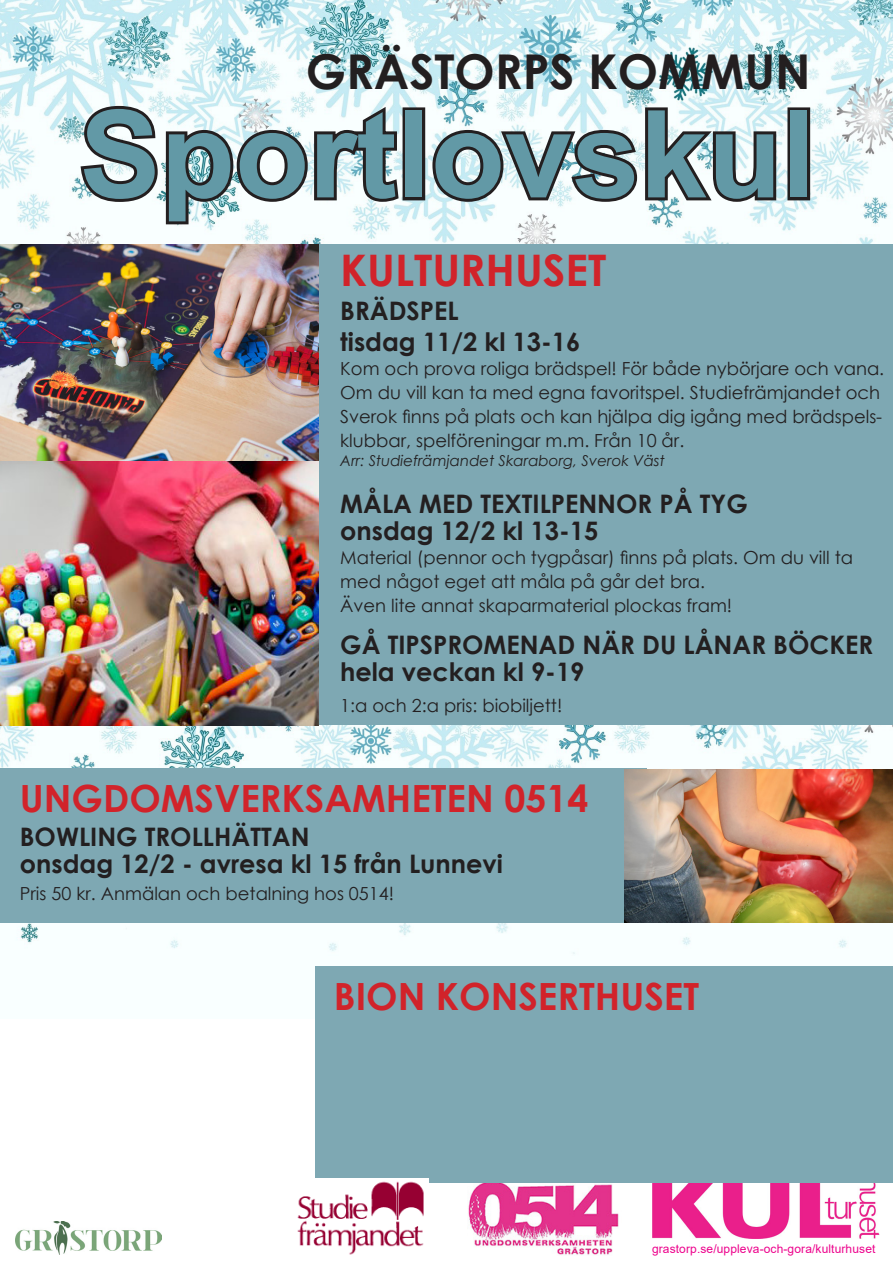
<style>
.page{position:relative;width:893px;height:1263px;background:#fff}
.page>*{position:absolute;margin:0;border:0;box-sizing:border-box;transform-origin:0 0}
.t1{font:700 121.5px "Arial";color:#6299a6}
.t2{font:700 48px "Century Gothic";color:#231f20}
.t3{font:700 43.5px "Century Gothic";color:#d1232a}
.t4{font:700 37.5px "Century Gothic";color:#d1232a}
.t5{font:700 25.5px/27px "Century Gothic";color:#231f20}
.t6{font:18px/24px "Century Gothic";color:#231f20}
.t7{font:italic 15px "Century Gothic";color:#231f20}
.t8{font:12px "Arial";letter-spacing:.01em;color:#ed028c}
</style>
<div class="page">
<img style="left:0;top:725px;width:893px;height:230px">
<img style="left:0;top:0;width:893px;height:245px">
<img style="left:16px;top:1221px;width:145px;height:34px">
<img style="left:652px;top:1183px;width:227px;height:55px">
<svg style="left:77px;top:102px;width:325px;height:125px"></svg>
<div style="left:403px;top:107px;width:22px;height:93px;border:6px solid #231f20"></div>
<svg style="left:429px;top:104px;width:350px;height:102px"></svg>
<div style="left:787px;top:107px;width:23px;height:93px;border:6px solid #231f20"></div>
<div style="left:318px;top:244px;width:575px;height:481px;background:#7ea8b3"></div>
<div style="left:0;top:769px;width:647px;height:154px;background:#7ea8b3"></div>
<img style="left:468px;top:1183px;width:151px;height:72px">
<div style="left:315px;top:966px;width:578px;height:217px;background:#7ea8b3"></div>
<img style="left:0;top:461px;width:318px;height:264px">
<img style="left:297px;top:1178px;width:131px;height:77px">
<img style="left:625px;top:769px;width:268px;height:154px">
<img style="left:0;top:245px;width:318px;height:216px">
<p class="t2" style="left:306px;top:36px;width:506px">GRÄSTORPS KOMMUN</p>
<p class="t1" style="left:80px;top:69px;width:737px">Sportlovskul</p>
<p class="t3" style="left:340px;top:237px;width:268px">KULTURHUSET</p>
<p class="t5" style="left:340px;top:296px;width:120px">BRÄDSPEL</p>
<p class="t5" style="left:340px;top:327px;width:242px">tisdag 11/2 kl 13-16</p>
<p class="t6" style="left:340px;top:356px;width:546px">Kom och prova roliga brädspel! För både nybörjare och vana.<br>Om du vill kan ta med egna favoritspel. Studiefrämjandet och Sverok finns på plats och kan hjälpa dig igång med brädspels&shy;klubbar, spelföreningar m.m. Från 10 år.</p>
<p class="t7" style="left:340px;top:450px;width:326px">Arr: Studiefrämjandet Skaraborg, Sverok Väst</p>
<p class="t5" style="left:340px;top:489px;width:409px">MÅLA MED TEXTILPENNOR PÅ TYG</p>
<p class="t5" style="left:340px;top:516px;width:260px">onsdag 12/2 kl 13-15</p>
<p class="t6" style="left:340px;top:546px;width:514px">Material (pennor och tygpåsar) finns på plats. Om du vill ta med något eget att måla på går det bra.<br>Även lite annat skaparmaterial plockas fram!</p>
<p class="t5" style="left:340px;top:630px;width:534px">GÅ TIPSPROMENAD NÄR DU LÅNAR BÖCKER</p>
<p class="t5" style="left:340px;top:657px;width:246px">hela veckan kl 9-19</p>
<p class="t6" style="left:340px;top:693px;width:224px">1:a och 2:a pris: biobiljett!</p>
<p class="t4" style="left:20px;top:769px;width:570px">UNGDOMSVERKSAMHETEN 0514</p>
<p class="t5" style="left:20px;top:822px;width:484px">BOWLING TROLLHÄTTAN<br>onsdag 12/2 - avresa kl 15 från Lunnevi</p>
<p class="t6" style="left:20px;top:881px;width:376px">Pris 50 kr. Anmälan och betalning hos 0514!</p>
<p class="t4" style="left:334px;top:968px;width:367px">BION KONSERTHUSET</p>
<p class="t8" style="left:652px;top:1240px;width:225px">grastorp.se/uppleva-och-gora/kulturhuset</p>
</div>
